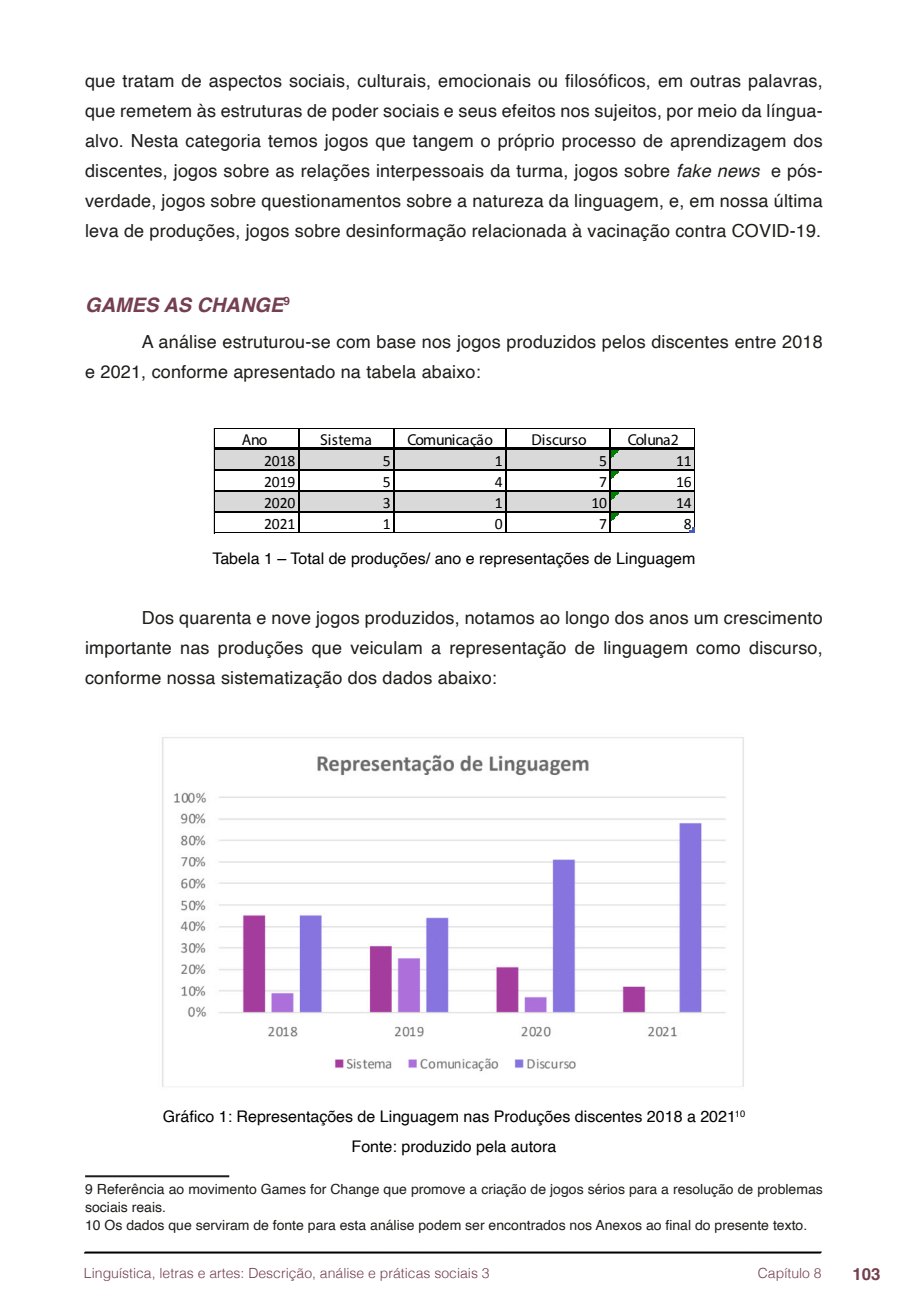
<style>
.page{position:relative;width:908px;height:1304px;background:#fff}
.page>*{position:absolute;margin:0;border:0;box-sizing:border-box;transform-origin:0 0}
.t1{font:italic 700 20px "Helvetica";color:#743f4f}
.t2{font:18px/30px "Helvetica";letter-spacing:.01em;color:#1d1d1b;text-align:justify}
.t3{font:700 16.8px "Helvetica";color:#743f4f}
.t4{font:16px/30.6px "Helvetica";color:#000;text-align:center}
.t5{font:15.8px "Calibri";letter-spacing:-.005em;color:#000}
.t6{font:15.8px "Myriad Pro";color:#000}
.t7{font:15.8px "Myriad Pro";letter-spacing:-.03em;color:#000}
.t8{font:15.8px "Myriad Pro";letter-spacing:-.05em;color:#000}
.t9{font:14px/18px "Helvetica";color:#1d1d1b}
.t10{font:300 14px "Helvetica";color:#743f4f}
.s1{font-style:italic}
</style>
<div class="page">
<svg style="left:84px;top:1251px;width:737px;height:3px;background:#515151"></svg>
<hr style="left:213px;top:428px;width:481px;height:1px;background:#d4d4d4">
<hr style="left:213px;top:428px;width:1px;height:105px;background:#d4d4d4">
<div style="left:214px;top:448px;width:480px;height:23px;background:#d9d9d9"></div>
<svg style="left:610px;top:471px;width:8px;height:8px"></svg>
<div style="left:214px;top:491px;width:480px;height:22px;background:#d9d9d9"></div>
<svg style="left:610px;top:492px;width:8px;height:8px"></svg>
<svg style="left:610px;top:513px;width:8px;height:8px"></svg>
<svg style="left:298px;top:429px;width:1px;height:18px"></svg>
<svg style="left:393px;top:429px;width:1px;height:18px"></svg>
<svg style="left:505px;top:429px;width:1px;height:18px"></svg>
<svg style="left:609px;top:429px;width:9px;height:29px"></svg>
<hr style="left:214px;top:447px;width:480px;height:3px;background:#000">
<svg style="left:694px;top:429px;width:1px;height:18px"></svg>
<hr style="left:214px;top:469px;width:480px;height:2px;background:#000">
<hr style="left:214px;top:491px;width:480px;height:1px;background:#000">
<hr style="left:214px;top:512px;width:480px;height:1px;background:#000">
<hr style="left:298px;top:450px;width:1px;height:83px;background:#000">
<hr style="left:393px;top:450px;width:1px;height:83px;background:#000">
<hr style="left:505px;top:450px;width:1px;height:83px;background:#000">
<hr style="left:609px;top:450px;width:1px;height:83px;background:#000">
<hr style="left:214px;top:533px;width:480px;height:1px;background:#000">
<hr style="left:694px;top:450px;width:1px;height:83px;background:#000">
<svg style="left:688px;top:528px;width:6px;height:5px"></svg>
<img style="left:162px;top:737px;width:582px;height:350px">
<hr style="left:85px;top:1175px;width:144px;height:2px;background:#1d1d1b">
<p class="t2" style="left:85px;top:66px;width:738px">que tratam de aspectos sociais, culturais, emocionais ou filosóficos, em outras palavras, que remetem às estruturas de poder sociais e seus efeitos nos sujeitos, por meio da língua&shy;alvo. Nesta categoria temos jogos que tangem o próprio processo de aprendizagem dos discentes, jogos sobre as relações interpessoais da turma, jogos sobre <span class="s1">fake news</span> e pós&shy;verdade, jogos sobre questionamentos sobre a natureza da linguagem, e, em nossa última leva de produções, jogos sobre desinformação relacionada à vacinação contra COVID-19.</p>
<p class="t1" style="left:85px;top:293px;width:206px">GAMES AS CHANGE<sup>9</sup></p>
<p class="t2" style="left:85px;top:327px;width:738px;text-indent:57px">A análise estruturou-se com base nos jogos produzidos pelos discentes entre 2018 e 2021, conforme apresentado na tabela abaixo:</p>
<p class="t6" style="left:242px;top:429px;width:27px">Ano</p>
<p class="t6" style="left:320px;top:429px;width:53px">Sistema</p>
<p class="t7" style="left:407px;top:429px;width:87px">Comunicação</p>
<p class="t6" style="left:531px;top:429px;width:57px">Discurso</p>
<p class="t8" style="left:627px;top:429px;width:53px">Coluna2</p>
<p class="t5" style="left:264px;top:449px;width:33px">2018</p>
<p class="t5" style="left:382px;top:449px;width:9px">5</p>
<p class="t5" style="left:494px;top:449px;width:9px">1</p>
<p class="t5" style="left:599px;top:449px;width:9px">5</p>
<p class="t5" style="left:675px;top:449px;width:17px">11</p>
<p class="t5" style="left:264px;top:470px;width:33px">2019</p>
<p class="t5" style="left:382px;top:470px;width:9px">5</p>
<p class="t5" style="left:494px;top:470px;width:9px">4</p>
<p class="t5" style="left:599px;top:470px;width:9px">7</p>
<p class="t5" style="left:675px;top:470px;width:17px">16</p>
<p class="t5" style="left:264px;top:492px;width:33px">2020</p>
<p class="t5" style="left:382px;top:492px;width:9px">3</p>
<p class="t5" style="left:494px;top:492px;width:9px">1</p>
<p class="t5" style="left:591px;top:492px;width:17px">10</p>
<p class="t5" style="left:675px;top:492px;width:17px">14</p>
<p class="t5" style="left:264px;top:513px;width:33px">2021</p>
<p class="t5" style="left:382px;top:513px;width:9px">1</p>
<p class="t5" style="left:494px;top:513px;width:9px">0</p>
<p class="t5" style="left:599px;top:513px;width:9px">7</p>
<p class="t5" style="left:683px;top:513px;width:9px">8</p>
<p class="t4" style="left:212px;top:543px;width:484px">Tabela 1 – Total de produções/ ano e representações de Linguagem</p>
<p class="t2" style="left:85px;top:603px;width:738px;text-indent:57px">Dos quarenta e nove jogos produzidos, notamos ao longo dos anos um crescimento importante nas produções que veiculam a representação de linguagem como discurso, conforme nossa sistematização dos dados abaixo:</p>
<p class="t4" style="left:163px;top:1101px;width:584px">Gráfico 1: Representações de Linguagem nas Produções discentes 2018 a 2021<sup>10<br></sup>Fonte: produzido pela autora</p>
<p class="t9" style="left:85px;top:1181px;width:738px">9 Referência ao movimento Games for Change que promove a criação de jogos sérios para a resolução de problemas sociais reais.<br>10 Os dados que serviram de fonte para esta análise podem ser encontrados nos Anexos ao final do presente texto.</p>
<p class="t10" style="left:84px;top:1261px;width:407px">Linguística, letras e artes: Descrição, análise e práticas sociais 3</p>
<p class="t10" style="left:757px;top:1261px;width:65px">Capítulo 8</p>
<p class="t3" style="left:851px;top:1264px;width:30px">103</p>
</div>
